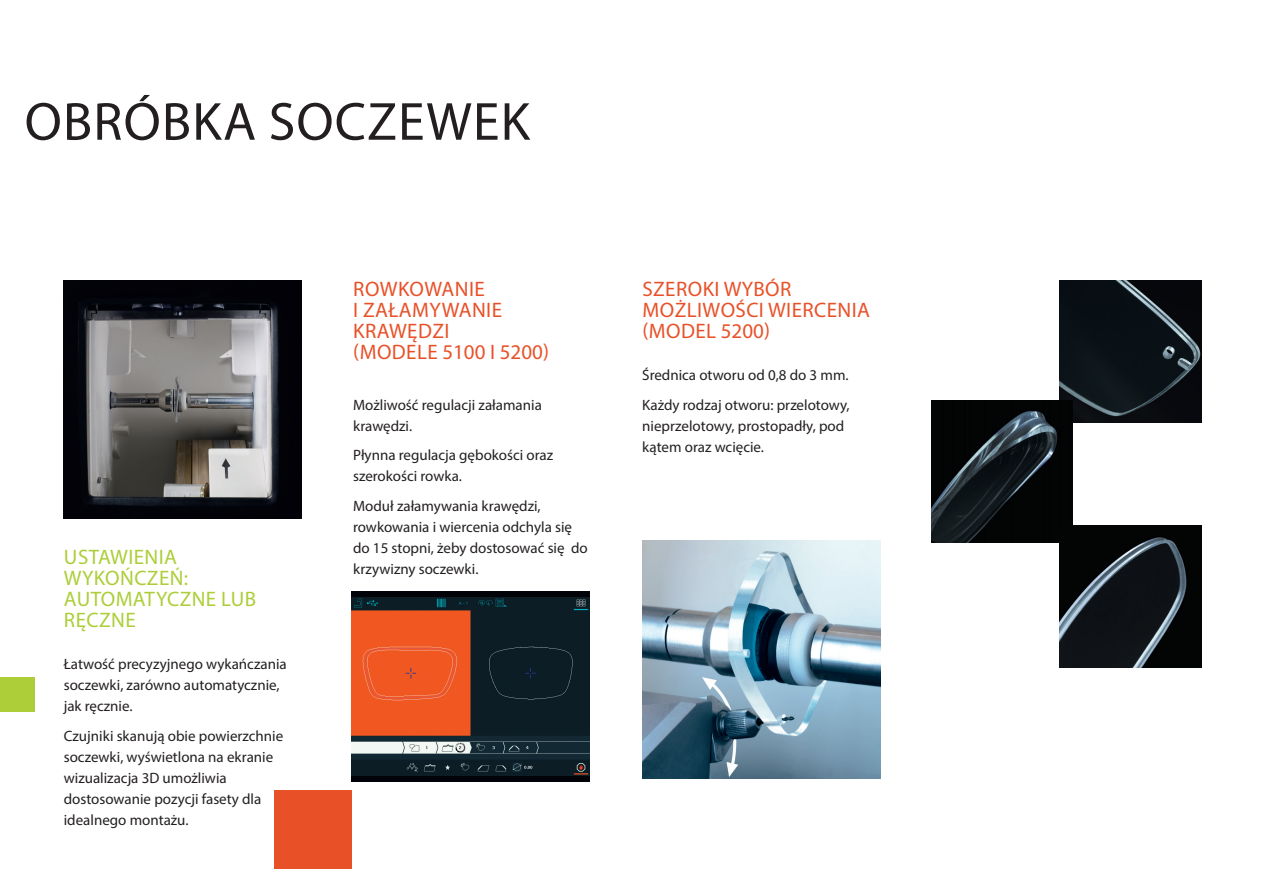
<style>
.page{position:relative;width:1263px;height:893px;background:#fff}
.page>*{position:absolute;margin:0;border:0;box-sizing:border-box;transform-origin:0 0}
.t1{font:54px "Myriad Pro";letter-spacing:.02em;color:#231f20}
.t2{font:21px/21px "Myriad Pro";letter-spacing:.02em;color:#e85128}
.t3{font:21px/21px "Myriad Pro";letter-spacing:.02em;color:#adce39}
.t4{font:15px/21px "Myriad Pro";color:#231f20}
</style>
<div class="page">
<div style="left:0;top:677px;width:34px;height:34px;background:#adce39"></div>
<div style="left:351px;top:591px;width:239px;height:191px;background:#020308"></div>
<img style="left:351px;top:597px;width:239px;height:179px">
<img style="left:64px;top:281px;width:238px;height:238px">
<div style="left:274px;top:790px;width:77px;height:78px;background:#e85128"></div>
<img style="left:642px;top:541px;width:238px;height:237px">
<img style="left:1060px;top:281px;width:141px;height:141px">
<img style="left:931px;top:401px;width:142px;height:141px">
<img style="left:1060px;top:525px;width:141px;height:142px">
<h1 class="t1" style="left:25px;top:88px;width:507px">OBRÓBKA SOCZEWEK</h1>
<h2 class="t3" style="left:64px;top:547px;width:194px">USTAWIENIA<br>WYKOŃCZEŃ:<br>AUTOMATYCZNE LUB<br>RĘCZNE</h2>
<p class="t4" style="left:64px;top:654px;width:224px">Łatwość precyzyjnego wykańczania soczewki, zarówno automatycznie, jak ręcznie.</p>
<p class="t4" style="left:64px;top:725px;width:221px">Czujniki skanują obie powierzchnie soczewki, wyświetlona na ekranie wizualizacja 3D umożliwia dostosowanie pozycji fasety dla idealnego montażu.</p>
<h2 class="t2" style="left:353px;top:279px;width:197px">ROWKOWANIE<br>I ZAŁAMYWANIE<br>KRAWĘDZI<br>(MODELE 5100 I 5200)</h2>
<p class="t4" style="left:353px;top:394px;width:190px">Możliwość regulacji załamania krawędzi.</p>
<p class="t4" style="left:353px;top:445px;width:202px">Płynna regulacja gębokości oraz szerokości rowka.</p>
<p class="t4" style="left:353px;top:495px;width:236px">Moduł załamywania krawędzi, rowkowania i wiercenia odchyla się do 15 stopni, żeby dostosować się do krzywizny soczewki.</p>
<h2 class="t2" style="left:642px;top:279px;width:229px">SZEROKI WYBÓR<br>MOŻLIWOŚCI WIERCENIA (MODEL 5200)</h2>
<p class="t4" style="left:642px;top:360px;width:209px;line-height:29.5px">Średnica otworu od 0,8 do 3 mm.<br>Każdy rodzaj otworu: przelotowy,</p>
<p class="t4" style="left:642px;top:415px;width:203px">nieprzelotowy, prostopadły, pod kątem oraz wcięcie.</p>
</div>
